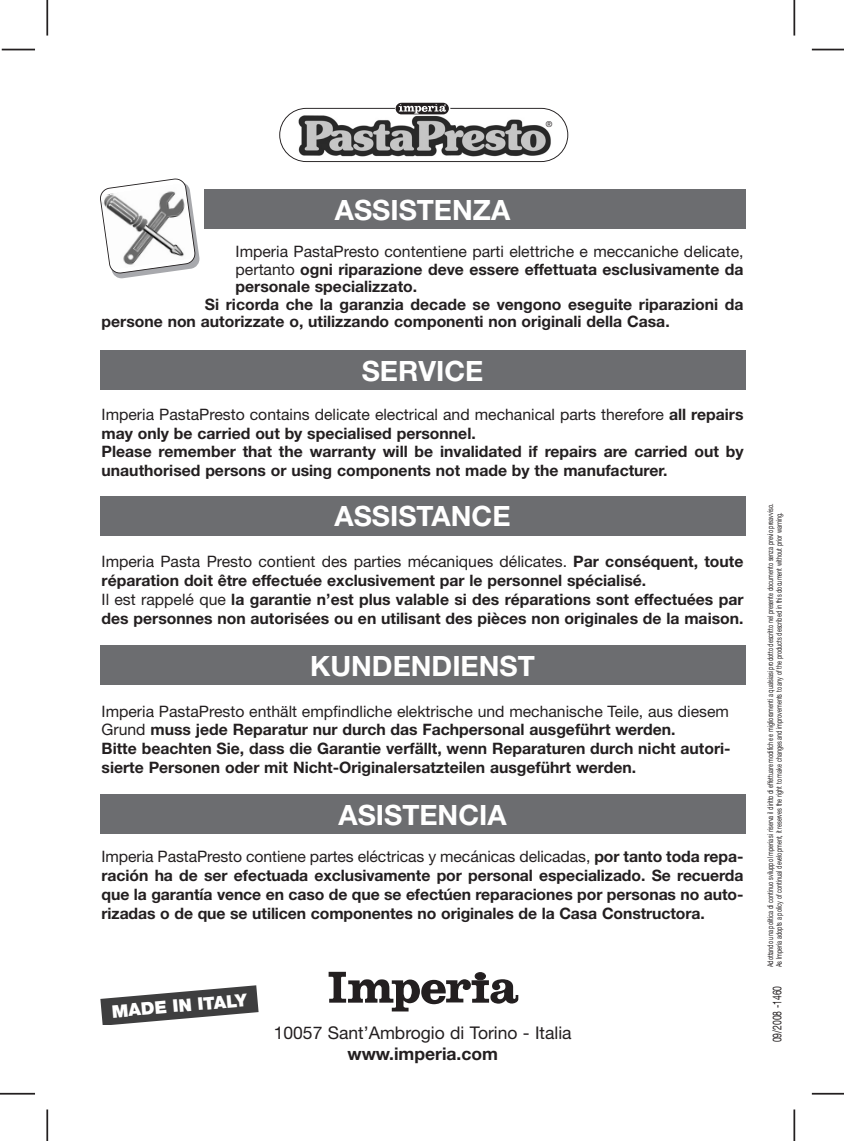
<style>
.page{position:relative;width:844px;height:1141px;background:#fff}
.page>*{position:absolute;margin:0;border:0;box-sizing:border-box;transform-origin:0 0}
.t1{font:700 28px "Helvetica Neue";color:#fff}
.t2{font:17.5px "Helvetica Neue";color:#231f20}
.t3{font:700 17.5px "Helvetica Neue";color:#231f20}
.t4{font:900 17.5px "Helvetica Neue";color:#fff}
.t5{font:700 15.75px/18.9px "Helvetica Neue";color:#231f20}
.t6{font:15.75px "Helvetica Neue";color:#231f20}
.t7{font:12.25px "Helvetica Neue";color:#231f20;scale:.7 1}
.t8{font:8.22px "Helvetica Neue";color:#231f20}
.t9{font:7.88px/8.8px "Helvetica Neue";color:#231f20;scale:.7 1}
.s1{font-weight:400}
</style>
<div class="page">
<hr style="left:2px;top:49px;width:33px;height:1px;background:#231f20">
<hr style="left:811px;top:49px;width:32px;height:1px;background:#231f20">
<hr style="left:0;top:1093px;width:35px;height:2px;background:#231f20">
<hr style="left:811px;top:1093px;width:32px;height:2px;background:#231f20">
<hr style="left:46px;top:1109px;width:2px;height:32px;background:#231f20">
<hr style="left:793px;top:1109px;width:2px;height:32px;background:#231f20">
<hr style="left:46px;top:0;width:2px;height:36px;background:#231f20">
<hr style="left:793px;top:0;width:2px;height:36px;background:#231f20">
<div style="left:100px;top:190px;width:645px;height:39px;background:#6c6d70"></div>
<div style="left:100px;top:168px;width:103px;height:127px;background:#fff"></div>
<div style="left:100px;top:350px;width:645px;height:40px;background:#6c6d70"></div>
<div style="left:100px;top:496px;width:645px;height:39px;background:#6c6d70"></div>
<div style="left:100px;top:645px;width:645px;height:40px;background:#6c6d70"></div>
<div style="left:100px;top:795px;width:645px;height:39px;background:#6c6d70"></div>
<svg style="left:100px;top:178px;width:100px;height:101px"></svg>
<img style="left:294px;top:112px;width:262px;height:50px">
<div style="left:279px;top:108px;width:289px;height:54px;border:2px solid #231f20;border-radius:27px"></div>
<svg style="left:395px;top:102px;width:55px;height:14px"></svg>
<svg style="left:395px;top:103px;width:54px;height:11px"></svg>
<svg style="left:328px;top:972px;width:190px;height:39px"></svg>
<svg style="left:100px;top:985px;width:158px;height:40px"></svg>
<p class="t8" style="left:545px;top:121px;width:8px">®</p>
<h1 class="t1" style="left:335px;top:200px;width:177px">ASSISTENZA</h1>
<p class="t6" style="left:235px;top:246px;width:509px">Imperia PastaPresto contentiene parti elettriche e meccaniche delicate,</p>
<p class="t5" style="left:235px;top:261px;width:509px"><span class="s1">pertanto</span> ogni riparazione deve essere effettuata esclusivamente da</p>
<p class="t5" style="left:235px;top:279px;width:183px">personale specializzato.</p>
<p class="t5" style="left:205px;top:296px;width:540px">Si ricorda che la garanzia decade se vengono eseguite riparazioni da</p>
<p class="t5" style="left:102px;top:314px;width:569px">persone non autorizzate o, utilizzando componenti non originali della Casa.</p>
<h1 class="t1" style="left:361px;top:361px;width:123px">SERVICE</h1>
<p class="t5" style="left:102px;top:406px;width:643px"><span class="s1">Imperia PastaPresto contains delicate electrical and mechanical parts therefore</span> all repairs may only be carried out by specialised personnel.<br>Please remember that the warranty will be invalidated if repairs are carried out by unauthorised persons or using components not made by the manufacturer.</p>
<h1 class="t1" style="left:334px;top:506px;width:177px">ASSISTANCE</h1>
<p class="t5" style="left:102px;top:553px;width:643px"><span class="s1">Imperia Pasta Presto contient des parties mécaniques délicates.</span> Par conséquent, toute réparation doit être effectuée exclusivement par le personnel spécialisé.<br><span class="s1">Il est rappelé que</span> la garantie n’est plus valable si des réparations sont effectuées par des personnes non autorisées ou en utilisant des pièces non originales de la maison.</p>
<h1 class="t1" style="left:310px;top:656px;width:226px">KUNDENDIENST</h1>
<p class="t5" style="left:102px;top:703px;width:630px"><span class="s1">Imperia PastaPresto enthält empfindliche elektrische und mechanische Teile, aus diesem Grund</span> muss jede Reparatur nur durch das Fachpersonal ausgeführt werden.<br>Bitte beachten Sie, dass die Garantie verfällt, wenn Reparaturen durch nicht autori&shy;sierte Personen oder mit Nicht-Originalersatzteilen ausgeführt werden.</p>
<h1 class="t1" style="left:338px;top:805px;width:169px">ASISTENCIA</h1>
<p class="t5" style="left:102px;top:849px;width:643px;text-align:justify"><span class="s1">Imperia PastaPresto contiene partes eléctricas y mecánicas delicadas,</span> por tanto toda repa&shy;ración ha de ser efectuada exclusivamente por personal especializado. Se recuerda que la garantía vence en caso de que se efectúen reparaciones por personas no auto&shy;rizadas o de que se utilicen componentes no originales de la Casa Constructora.</p>
<p class="t4" style="left:111px;top:1005px;width:137px;rotate:-5deg">MADE IN ITALY</p>
<p class="t2" style="left:274px;top:1027px;width:299px">10057 Sant’Ambrogio di Torino - Italia</p>
<p class="t3" style="left:347px;top:1048px;width:152px">www.imperia.com</p>
<p class="t9" style="left:766px;top:967px;width:664px;rotate:-90deg">Adottando una politica di continuo sviluppo Imperia si riserva il diritto di effettuare modifiche e miglioramenti a qualsiasi prodotto descritto nel presente documento senza previo preavviso.<br>As Imperia adopts a policy of continual development, it reserves the right to make changes and improvements to any of the products described in this document without prior warning.</p>
<p class="t7" style="left:772px;top:1042px;width:82px;rotate:-90deg">0 /2008 -1460</p>
<p class="t7" style="left:772px;top:1038px;width:8px;rotate:-90deg">9</p>
</div>
